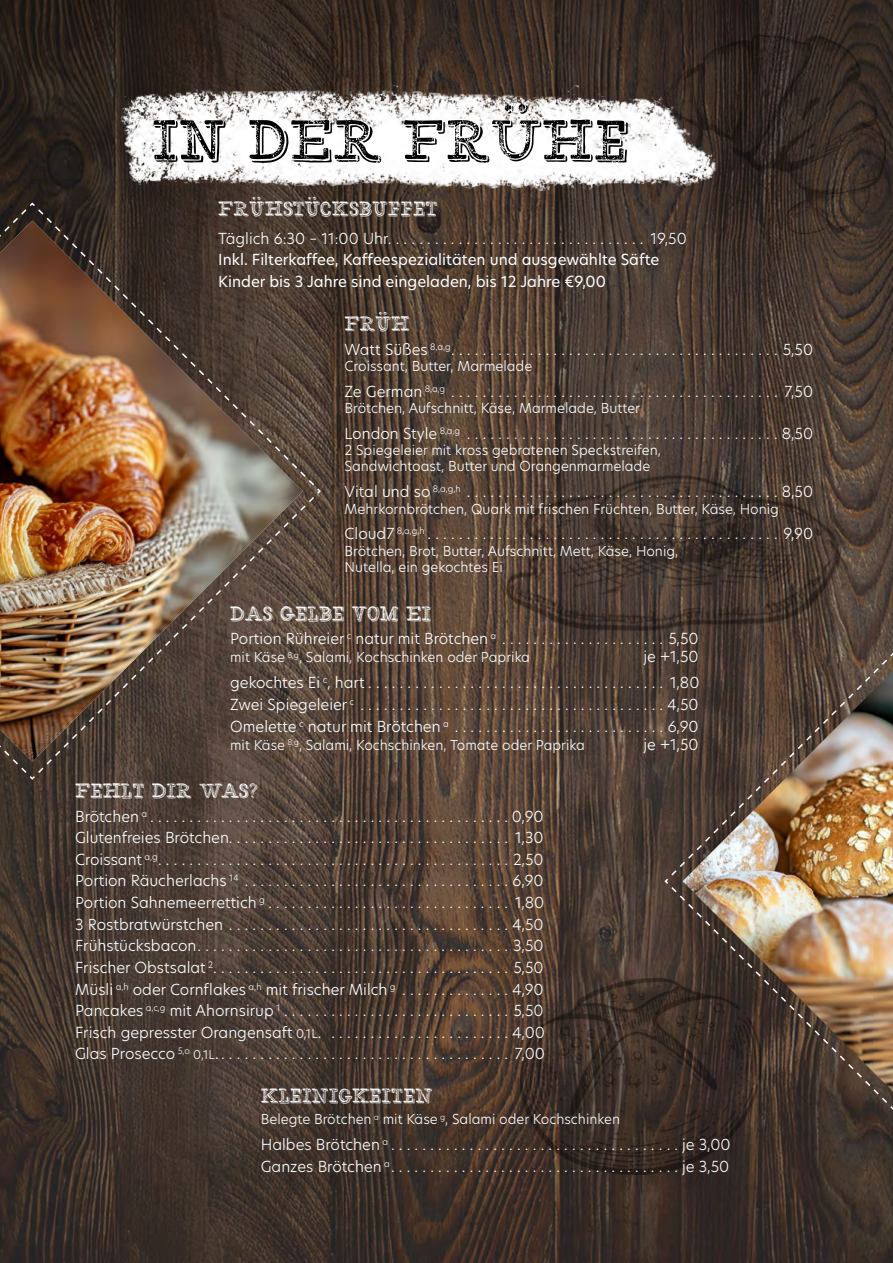
<style>
.page{position:relative;width:893px;height:1263px;background:#fff}
.page>*{position:absolute;margin:0;border:0;box-sizing:border-box;transform-origin:0 0}
.t1{font:68.4px "HMS Gilbert Slab Printed";color:#000}
.t2{font:24px "HMS Gilbert Slab Printed";color:#fff}
.t3{font:300 15px/21.6px "New Hero";color:#fff}
.t4{font:15px/21.6px "New Hero";color:#fff}
.t5{font:300 13.5px/16.2px "New Hero";color:#fff}
.s1{font-size:12px}
</style>
<div class="page">
<img style="left:0;top:0;width:893px;height:1263px">
<img style="left:666px;top:34px;width:219px;height:199px">
<img style="left:117px;top:85px;width:602px;height:106px">
<img style="left:502px;top:448px;width:348px;height:223px">
<img style="left:520px;top:979px;width:240px;height:195px">
<svg style="left:663px;top:652px;width:230px;height:459px;background:#473930"></svg>
<img style="left:682px;top:671px;width:211px;height:421px">
<svg style="left:0;top:201px;width:322px;height:580px;background:#4d3e35"></svg>
<img style="left:0;top:220px;width:303px;height:542px">
<h1 class="t1" style="left:152px;top:100px;width:479px">IN DER FRÜHE</h1>
<h2 class="t2" style="left:218px;top:194px;width:221px">FRÜHSTÜCKSBUFFET</h2>
<p class="t3" style="left:218px;top:227px;width:470px">Täglich 6:30 – 11:00 Uhr. . . . . . . . . . . . . . . . . . . . . . . . . . . . . . . . . 19,50</p>
<p class="t4" style="left:218px;top:249px;width:443px">Inkl. Filterkaffee, Kaffeespezialitäten und ausgewählte Säfte<br>Kinder bis 3 Jahre sind eingeladen, bis 12 Jahre €9,00</p>
<h2 class="t2" style="left:345px;top:310px;width:66px">FRÜH</h2>
<p class="t3" style="left:345px;top:338px;width:470px">Watt Süßes <sup>8,a,g</sup> . . . . . . . . . . . . . . . . . . . . . . . . . . . . . . . . . . . . . . . . . . 5,50</p>
<p class="t5" style="left:345px;top:358px;width:189px">Croissant, Butter, Marmelade</p>
<p class="t3" style="left:345px;top:380px;width:470px">Ze German <sup>8,a,g</sup> . . . . . . . . . . . . . . . . . . . . . . . . . . . . . . . . . . . . . . . . . . 7,50</p>
<p class="t5" style="left:345px;top:400px;width:297px">Brötchen, Aufschnitt, Käse, Marmelade, Butter</p>
<p class="t3" style="left:345px;top:422px;width:470px">London Style <sup>8,a,g</sup> . . . . . . . . . . . . . . . . . . . . . . . . . . . . . . . . . . . . . . . . 8,50</p>
<p class="t5" style="left:345px;top:442px;width:318px">2 Spiegeleier mit kross gebratenen Speckstreifen,<br>Sandwichtoast, Butter und Orangenmarmelade</p>
<p class="t3" style="left:345px;top:481px;width:470px">Vital und so <sup>8,a,g,h</sup> . . . . . . . . . . . . . . . . . . . . . . . . . . . . . . . . . . . . . . . . 8,50</p>
<p class="t5" style="left:345px;top:500px;width:436px">Mehrkornbrötchen, Quark mit frischen Früchten, Butter, Käse, Honig</p>
<p class="t3" style="left:345px;top:523px;width:470px">Cloud7 <sup>8,a,g,h</sup> . . . . . . . . . . . . . . . . . . . . . . . . . . . . . . . . . . . . . . . . . . . . . 9,90</p>
<p class="t5" style="left:345px;top:542px;width:335px">Brötchen, Brot, Butter, Aufschnitt, Mett, Käse, Honig,<br>Nutella, ein gekochtes Ei</p>
<h2 class="t2" style="left:230px;top:599px;width:202px">DAS GELBE VOM EI</h2>
<p class="t3" style="left:230px;top:628px;width:470px">Portion Rühreier <sup>c</sup> natur mit Brötchen <sup>a</sup> . . . . . . . . . . . . . . . . . . . . . 5,50</p>
<p class="t5" style="left:230px;top:649px;width:301px">mit Käse <sup>8,g</sup>, Salami, Kochschinken oder Paprika</p>
<p class="t3" style="left:230px;top:643px;width:471px;line-height:26px;text-align:right">je +1,50<br>gekochtes Ei <sup>c</sup>, hart . . . . . . . . . . . . . . . . . . . . . . . . . . . . . . . . . . . . . . 1,80</p>
<p class="t3" style="left:230px;top:693px;width:470px">Zwei Spiegeleier <sup>c</sup> . . . . . . . . . . . . . . . . . . . . . . . . . . . . . . . . . . . . . . 4,50<br>Omelette <sup>c</sup> natur mit Brötchen <sup>a</sup> . . . . . . . . . . . . . . . . . . . . . . . . . . . 6,90</p>
<p class="t5" style="left:230px;top:736px;width:356px">mit Käse <sup>8,g</sup>, Salami, Kochschinken, Tomate oder Paprika</p>
<p class="t3" style="left:643px;top:733px;width:57px">je +1,50</p>
<h2 class="t2" style="left:75px;top:776px;width:184px">FEHLT DIR WAS?</h2>
<p class="t3" style="left:75px;top:805px;width:471px;text-align:justify">Brötchen <sup>a</sup> . . . . . . . . . . . . . . . . . . . . . . . . . . . . . . . . . . . . . . . . . . . . . 0,90<br>Glutenfreies Brötchen . . . . . . . . . . . . . . . . . . . . . . . . . . . . . . . . . . . . 1,30<br>Croissant <sup>a,g</sup> . . . . . . . . . . . . . . . . . . . . . . . . . . . . . . . . . . . . . . . . . . . . . 2,50<br>Portion Räucherlachs <sup>14</sup> . . . . . . . . . . . . . . . . . . . . . . . . . . . . . . . . . . 6,90<br>Portion Sahnemeerrettich <sup>g</sup> . . . . . . . . . . . . . . . . . . . . . . . . . . . . . . . 1,80<br>3 Rostbratwürstchen . . . . . . . . . . . . . . . . . . . . . . . . . . . . . . . . . . . 4,50<br>Frühstücksbacon . . . . . . . . . . . . . . . . . . . . . . . . . . . . . . . . . . . . . . . . 3,50<br>Frischer Obstsalat <sup>2</sup> . . . . . . . . . . . . . . . . . . . . . . . . . . . . . . . . . . . . . . 5,50<br>Müsli <sup>a,h</sup> oder Cornflakes <sup>a,h</sup> mit frischer Milch <sup>g</sup> . . . . . . . . . . . . . 4,90<br>Pancakes <sup>a,c,g</sup> mit Ahornsirup <sup>1</sup> . . . . . . . . . . . . . . . . . . . . . . . . . . . . . 5,50<br>Frisch gepresster Orangensaft <span class="s1">0,1L</span>. . . . . . . . . . . . . . . . . . . . . . . 4,00<br>Glas Prosecco <sup>5,o</sup> <span class="s1">0,1L</span>. . . . . . . . . . . . . . . . . . . . . . . . . . . . . . . . . . . . . . 7,00</p>
<h2 class="t2" style="left:261px;top:1081px;width:173px">KLEINIGKEITEN</h2>
<p class="t5" style="left:261px;top:1111px;width:361px">Belegte Brötchen <sup>a</sup> mit Käse <sup>g</sup>, Salami oder Kochschinken</p>
<p class="t3" style="left:261px;top:1133px;width:471px">Halbes Brötchen <sup>a</sup> . . . . . . . . . . . . . . . . . . . . . . . . . . . . . . . . . . . . je 3,00<br>Ganzes Brötchen <sup>a</sup> . . . . . . . . . . . . . . . . . . . . . . . . . . . . . . . . . . . . je 3,50</p>
</div>
